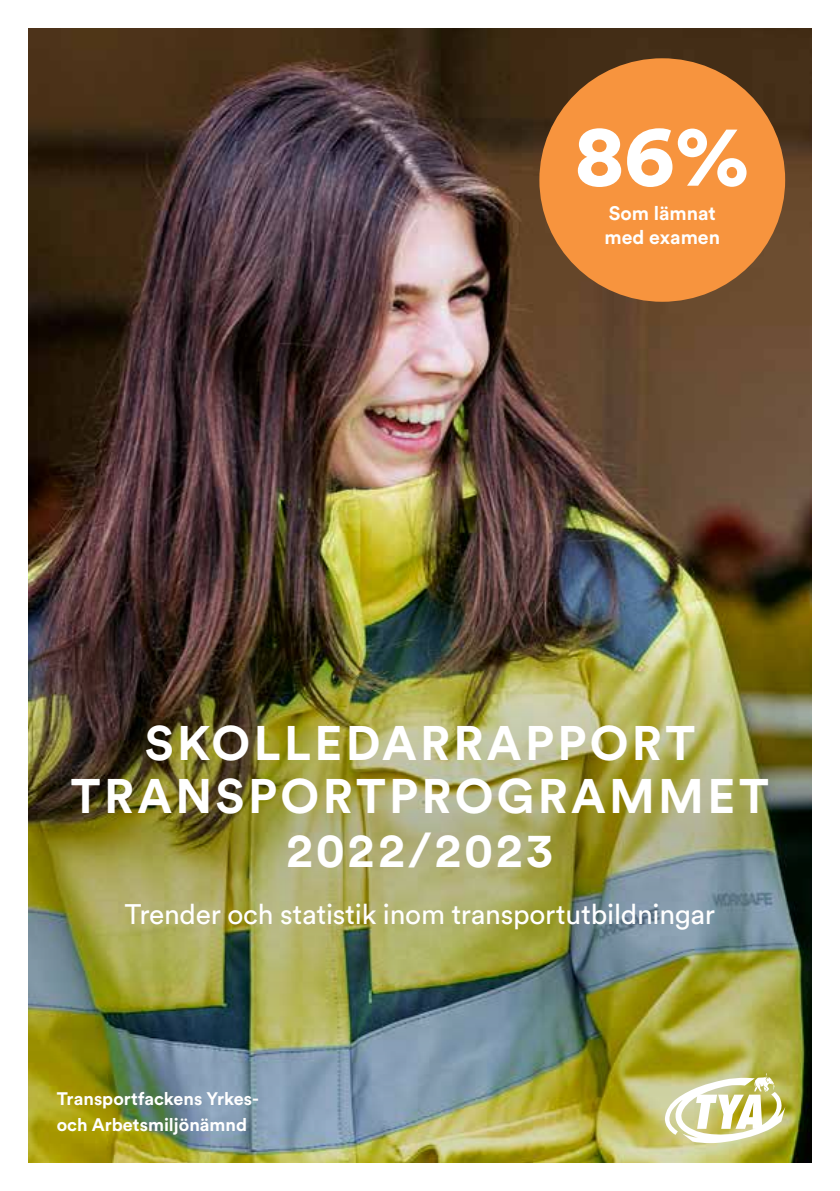
<style>
.page{position:relative;width:840px;height:1191px;background:#fff}
.page>*{position:absolute;margin:0;border:0;box-sizing:border-box;transform-origin:0 0}
.t1{font:900 86.4px "Circular Std";color:#fff}
.t2{font:700 48px/53.6px "Circular Std";letter-spacing:.07em;color:#fff;text-align:center}
.t3{font:28px "Circular Std";letter-spacing:-.01em;color:#fff}
.t4{font:700 19.4px/23.4px "Circular Std";color:#fff}
.t5{font:700 18px/26px "Circular Std";color:#fff}
</style>
<div class="page">
<img style="left:28px;top:28px;width:783px;height:581px">
<img style="left:28px;top:609px;width:783px;height:553px">
<svg style="left:664px;top:1073px;width:120px;height:70px"></svg>
<div style="left:539px;top:58px;width:245px;height:244px;background:#f7943e;border-radius:50%"></div>
<h1 class="t1" style="left:574px;top:98px;width:176px">86%</h1>
<p class="t4" style="left:604px;top:201px;width:117px">Som lämnat med examen</p>
<p class="t2" style="left:71px;top:715px;width:699px">SKOLLEDARRAPPORT<br>TRANSPORTPROGRAMMET<br>2022/2023</p>
<p class="t3" style="left:125px;top:897px;width:591px">Trender och statistik inom transportutbildningar</p>
<p class="t5" style="left:57px;top:1084px;width:203px">Transportfackens Yrkes&shy;och Arbetsmiljönämnd</p>
</div>
